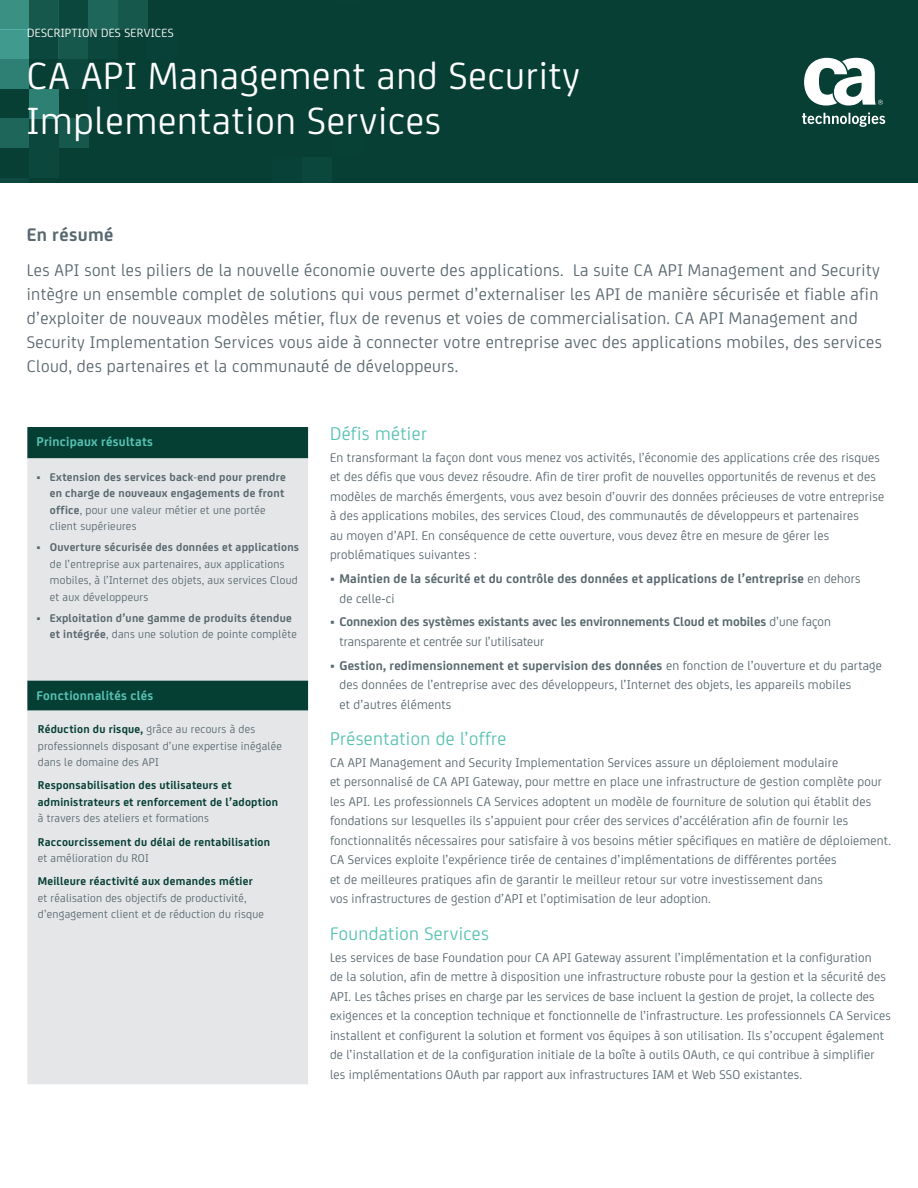
<style>
.page{position:relative;width:918px;height:1188px;background:#fff}
.page>*{position:absolute;margin:0;border:0;box-sizing:border-box;transform-origin:0 0}
.t1{font:40.5px/45px "CA Sans";letter-spacing:.02em;color:#fff}
.t2{font:19.5px "CA Sans";letter-spacing:.02em;color:#59c2b4}
.t3{font:700 19.5px "CA Sans";letter-spacing:.02em;color:#58686e}
.t4{font:18px/24px "CA Sans";letter-spacing:.02em;color:#58686e}
.t5{font:13.5px/19.5px "CA Sans";letter-spacing:.015em;color:#58686e}
.t6{font:700 13.5px/19.5px "CA Sans";letter-spacing:.01em;color:#58686e}
.t7{font:700 13.5px "CA Sans";letter-spacing:.02em;color:#59c2b4}
.t8{font:12.75px "CA Sans";letter-spacing:.02em;color:#fff}
.t9{font:12px/16.5px "CA Sans";letter-spacing:.02em;color:#58686e}
.t10{font:700 12px/16.5px "CA Sans";letter-spacing:.02em;color:#58686e}
.t11{font:700 12px/16.5px "CA Sans";letter-spacing:.02em;color:#053f34}
.s1{font-weight:400}
.s2{font-weight:700;color:#053f34}
.s3{font-weight:700}
</style>
<div class="page">
<div style="left:0;top:0;width:918px;height:183px;background:#073f35"></div>
<div style="left:0;top:118px;width:29px;height:30px;background:#1f665a"></div>
<div style="left:29px;top:118px;width:30px;height:30px;background:#0c473d"></div>
<div style="left:59px;top:118px;width:29px;height:30px;background:#17584d"></div>
<div style="left:29px;top:148px;width:30px;height:30px;background:#0c473d"></div>
<div style="left:0;top:178px;width:29px;height:5px;background:#0d493f"></div>
<div style="left:0;top:0;width:29px;height:29px;background:#399083"></div>
<div style="left:0;top:29px;width:29px;height:30px;background:#409a8d"></div>
<div style="left:0;top:59px;width:29px;height:30px;background:#2f8074"></div>
<div style="left:29px;top:89px;width:29px;height:30px;background:#2f8074"></div>
<div style="left:29px;top:0;width:29px;height:29px;background:#17584d"></div>
<div style="left:29px;top:29px;width:29px;height:30px;background:#0c473d"></div>
<div style="left:58px;top:0;width:30px;height:29px;background:#0c473d"></div>
<div style="left:58px;top:29px;width:30px;height:30px;background:#17584d"></div>
<div style="left:58px;top:59px;width:30px;height:30px;background:#0c473d"></div>
<div style="left:88px;top:0;width:30px;height:29px;background:#1f665a"></div>
<div style="left:88px;top:29px;width:30px;height:30px;background:#0c473d"></div>
<div style="left:118px;top:0;width:30px;height:29px;background:#17584d"></div>
<div style="left:302px;top:157px;width:30px;height:26px;background:#0c473d"></div>
<svg style="left:802px;top:113px;width:83px;height:14px"></svg>
<svg style="left:804px;top:58px;width:79px;height:48px"></svg>
<div style="left:27px;top:427px;width:281px;height:31px;background:#053f34"></div>
<div style="left:27px;top:458px;width:281px;height:626px;background:#e5e6e8"></div>
<p class="t8" style="left:27px;top:24px;width:148px">DESCRIPTION DES SERVICES</p>
<h1 class="t1" style="left:27px;top:50px;width:555px">CA API Management and Security<br>Implementation Services</h1>
<h2 class="t3" style="left:27px;top:220px;width:88px">En résumé</h2>
<p class="t4" style="left:27px;top:257px;width:857px">Les API sont les piliers de la nouvelle économie ouverte des applications. La suite CA API Management and Security intègre un ensemble complet de solutions qui vous permet d’externaliser les API de manière sécurisée et fiable afin d’exploiter de nouveaux modèles métier, flux de revenus et voies de commercialisation. CA API Management and Security Implementation Services vous aide à connecter votre entreprise avec des applications mobiles, des services Cloud, des partenaires et la communauté de développeurs.</p>
<p class="t7" style="left:36px;top:432px;width:118px">Principaux résultats</p>
<p class="t10" style="left:50px;top:468px;width:237px;text-indent:-14px">• Extension des services back-end pour prendre en charge de nouveaux engagements de front office<span class="s1">, pour une valeur métier et une portée client supérieures</span></p>
<p class="t10" style="left:36px;top:538px;width:264px">• Ouverture sécurisée des données et applications</p>
<p class="t9" style="left:50px;top:555px;width:249px">de l’entreprise aux partenaires, aux applications mobiles, à l’Internet des objets, aux services Cloud et aux développeurs</p>
<p class="t10" style="left:50px;top:609px;width:249px;text-indent:-14px">• Exploitation d’une gamme de produits étendue et intégrée<span class="s1">, dans une solution de pointe complète</span></p>
<p class="t7" style="left:36px;top:685px;width:119px">Fonctionnalités clés</p>
<p class="t9" style="left:38px;top:720px;width:246px"><span class="s2">Réduction du risque,</span> grâce au recours à des professionnels disposant d’une expertise inégalée dans le domaine des API</p>
<p class="t11" style="left:38px;top:776px;width:242px">Responsabilisation des utilisateurs et administrateurs et renforcement de l’adoption</p>
<p class="t9" style="left:38px;top:809px;width:173px">à travers des ateliers et formations</p>
<p class="t11" style="left:38px;top:833px;width:234px">Raccourcissement du délai de rentabilisation</p>
<p class="t9" style="left:38px;top:849px;width:112px">et amélioration du ROI</p>
<p class="t11" style="left:38px;top:872px;width:217px">Meilleure réactivité aux demandes métier</p>
<p class="t9" style="left:38px;top:889px;width:228px">et réalisation des objectifs de productivité, d’engagement client et de réduction du risque</p>
<h2 class="t2" style="left:330px;top:420px;width:98px">Défis métier</h2>
<p class="t5" style="left:330px;top:447px;width:556px">En transformant la façon dont vous menez vos activités, l’économie des applications crée des risques et des défis que vous devez résoudre. Afin de tirer profit de nouvelles opportunités de revenus et des modèles de marchés émergents, vous avez besoin d’ouvrir des données précieuses de votre entreprise à des applications mobiles, des services Cloud, des communautés de développeurs et partenaires<br>au moyen d’API. En conséquence de cette ouverture, vous devez être en mesure de gérer les problématiques suivantes :</p>
<p class="t6" style="left:339px;top:568px;width:523px;text-indent:-9px">• Maintien de la sécurité et du contrôle des données et applications de l’entreprise <span class="s1">en dehors de celle-ci</span></p>
<p class="t6" style="left:339px;top:611px;width:493px;text-indent:-9px">• Connexion des systèmes existants avec les environnements Cloud et mobiles <span class="s1">d’une façon transparente et centrée sur l’utilisateur</span></p>
<p class="t5" style="left:339px;top:655px;width:544px;text-indent:-9px"><span class="s3">• Gestion, redimensionnement et supervision des données</span> en fonction de l’ouverture et du partage des données de l’entreprise avec des développeurs, l’Internet des objets, les appareils mobiles<br>et d’autres éléments</p>
<h2 class="t2" style="left:330px;top:725px;width:178px">Présentation de l’offre</h2>
<p class="t5" style="left:330px;top:752px;width:563px">CA API Management and Security Implementation Services assure un déploiement modulaire<br>et personnalisé de CA API Gateway, pour mettre en place une infrastructure de gestion complète pour les API. Les professionnels CA Services adoptent un modèle de fourniture de solution qui établit des fondations sur lesquelles ils s’appuient pour créer des services d’accélération afin de fournir les fonctionnalités nécessaires pour satisfaire à vos besoins métier spécifiques en matière de déploiement.<br>CA Services exploite l’expérience tirée de centaines d’implémentations de différentes portées<br>et de meilleures pratiques afin de garantir le meilleur retour sur votre investissement dans<br>vos infrastructures de gestion d’API et l’optimisation de leur adoption.</p>
<h2 class="t2" style="left:330px;top:920px;width:161px">Foundation Services</h2>
<p class="t5" style="left:330px;top:947px;width:563px">Les services de base Foundation pour CA API Gateway assurent l’implémentation et la configuration<br>de la solution, afin de mettre à disposition une infrastructure robuste pour la gestion et la sécurité des API. Les tâches prises en charge par les services de base incluent la gestion de projet, la collecte des exigences et la conception technique et fonctionnelle de l’infrastructure. Les professionnels CA Services installent et configurent la solution et forment vos équipes à son utilisation. Ils s’occupent également de l’installation et de la configuration initiale de la boîte à outils OAuth, ce qui contribue à simplifier les implémentations OAuth par rapport aux infrastructures IAM et Web SSO existantes.</p>
</div>
